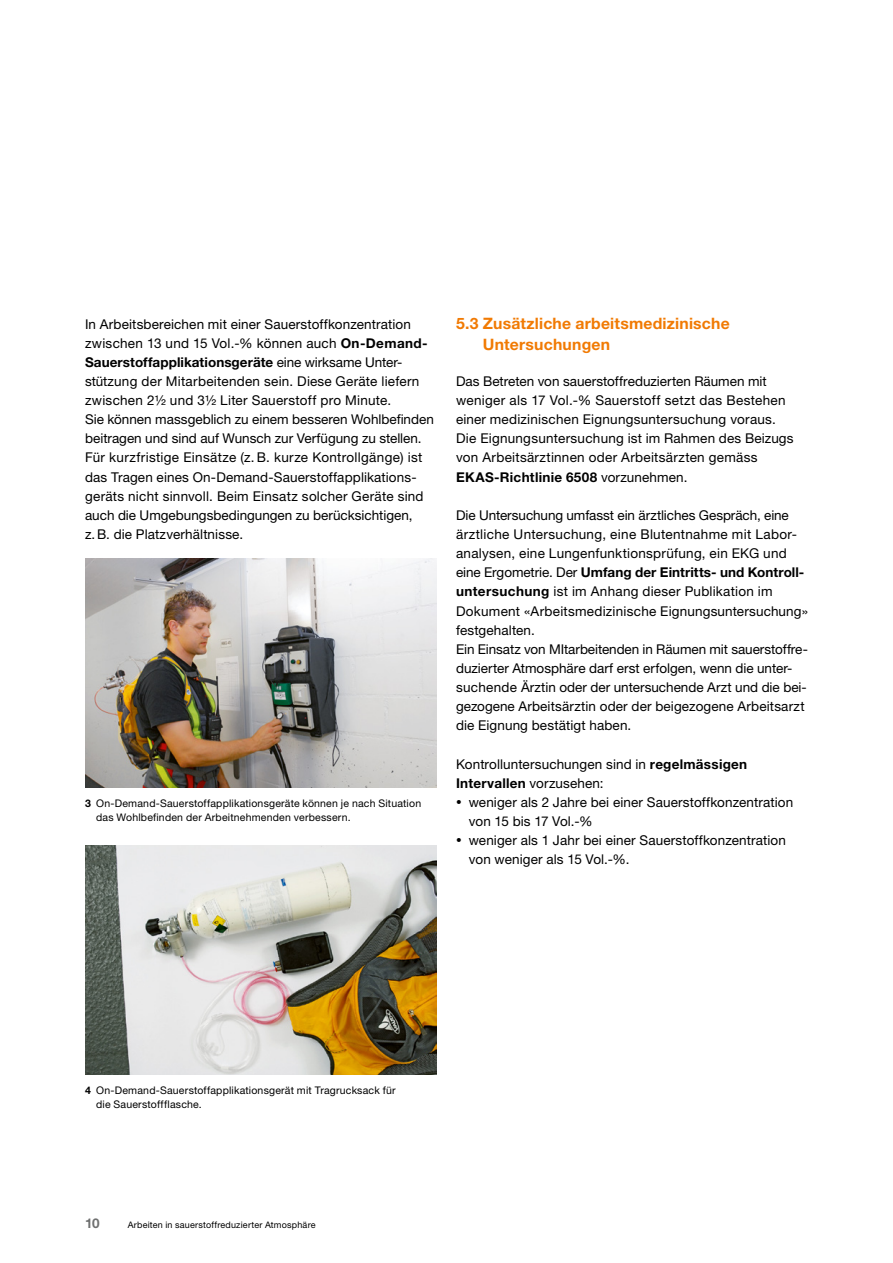
<style>
.page{position:relative;width:893px;height:1263px;background:#fff}
.page>*{position:absolute;margin:0;border:0;box-sizing:border-box;transform-origin:0 0}
.t1{font:700 15.75px/21.3px "Helvetica Neue LT Std";letter-spacing:.015em;color:#f17a03}
.t2{font:13.5px/19.2px "Helvetica Neue LT Std";letter-spacing:.01em;color:#000}
.t3{font:700 13.5px "Helvetica Neue LT Std";color:#6f7070}
.t4{font:10.5px/13.8px "Helvetica Neue LT Std";letter-spacing:.02em;color:#000}
.t5{font:9px "Helvetica Neue LT Std";letter-spacing:.025em;color:#000}
.s1{font-weight:700}
.s2{font-size:11.25px}
</style>
<div class="page">
<img style="left:85px;top:558px;width:352px;height:230px">
<img style="left:85px;top:845px;width:352px;height:230px">
<p class="t2" style="left:85px;top:314px;width:350px">In Arbeitsbereichen mit einer Sauerstoffkonzentration zwischen 13 und 15 Vol.-% können auch <span class="s1">On-Demand-Sauerstoffapplikationsgeräte</span> eine wirksame Unter&shy;stützung der Mitarbeitenden sein. Diese Geräte liefern zwischen 2½ und 3½ Liter Sauerstoff pro Minute.<br>Sie können massgeblich zu einem besseren Wohlbefinden beitragen und sind auf Wunsch zur Verfügung zu stellen.<br>Für kurzfristige Einsätze (z.B. kurze Kontrollgänge) ist das Tragen eines On-Demand-Sauerstoffapplikations&shy;geräts nicht sinnvoll. Beim Einsatz solcher Geräte sind auch die Umgebungsbedingungen zu berücksichtigen, z.B. die Platzverhältnisse.</p>
<p class="t1" style="left:483px;top:312px;width:248px;text-indent:-27px">5.3 Zusätzliche arbeitsmedizinische<br>Untersuchungen</p>
<p class="t2" style="left:456px;top:371px;width:339px">Das Betreten von sauerstoffreduzierten Räumen mit weniger als 17 Vol.-% Sauerstoff setzt das Bestehen einer medizinischen Eignungsuntersuchung voraus.<br>Die Eignungsuntersuchung ist im Rahmen des Beizugs von Arbeitsärztinnen oder Arbeitsärzten gemäss <span class="s1">EKAS-Richtlinie 6508</span> vorzunehmen.</p>
<p class="t2" style="left:456px;top:505px;width:353px">Die Untersuchung umfasst ein ärztliches Gespräch, eine ärztliche Untersuchung, eine Blutentnahme mit Labor&shy;analysen, eine Lungenfunktionsprüfung, ein EKG und eine Ergometrie. Der <span class="s1">Umfang der Eintritts- und Kontroll&shy;untersuchung</span> ist im Anhang dieser Publikation im Dokument «Arbeitsmedizinische Eignungsuntersuchung» festgehalten.<br>Ein Einsatz von MItarbeitenden in Räumen mit sauerstoffre&shy;duzierter Atmosphäre darf erst erfolgen, wenn die unter&shy;suchende Ärztin oder der untersuchende Arzt und die bei&shy;gezogene Arbeitsärztin oder der beigezogene Arbeitsarzt die Eignung bestätigt haben.</p>
<p class="t2" style="left:456px;top:754px;width:293px">Kontrolluntersuchungen sind in <span class="s1">regelmässigen<br>Intervallen</span> vorzusehen:</p>
<p class="t2" style="left:469px;top:792px;width:326px;text-indent:-13px"><span class="s2">•</span> weniger als 2 Jahre bei einer Sauerstoffkonzentration von 15 bis 17 Vol.-%</p>
<p class="t2" style="left:469px;top:830px;width:319px;text-indent:-13px"><span class="s2">•</span> weniger als 1 Jahr bei einer Sauerstoffkonzentration von weniger als 15 Vol.-%.</p>
<p class="t4" style="left:96px;top:796px;width:327px;text-indent:-11px"><span class="s1">3</span> On-Demand-Sauerstoffapplikationsgeräte können je nach Situation das Wohlbefinden der Arbeitnehmenden verbessern.</p>
<p class="t4" style="left:96px;top:1083px;width:301px;text-indent:-11px"><span class="s1">4</span> On-Demand-Sauerstoffapplikationsgerät mit Tragrucksack für die Sauerstoffflasche.</p>
<p class="t3" style="left:85px;top:1215px;width:16px">10</p>
<p class="t5" style="left:128px;top:1219px;width:189px">Arbeiten in sauerstoffreduzierter Atmosphäre</p>
</div>
